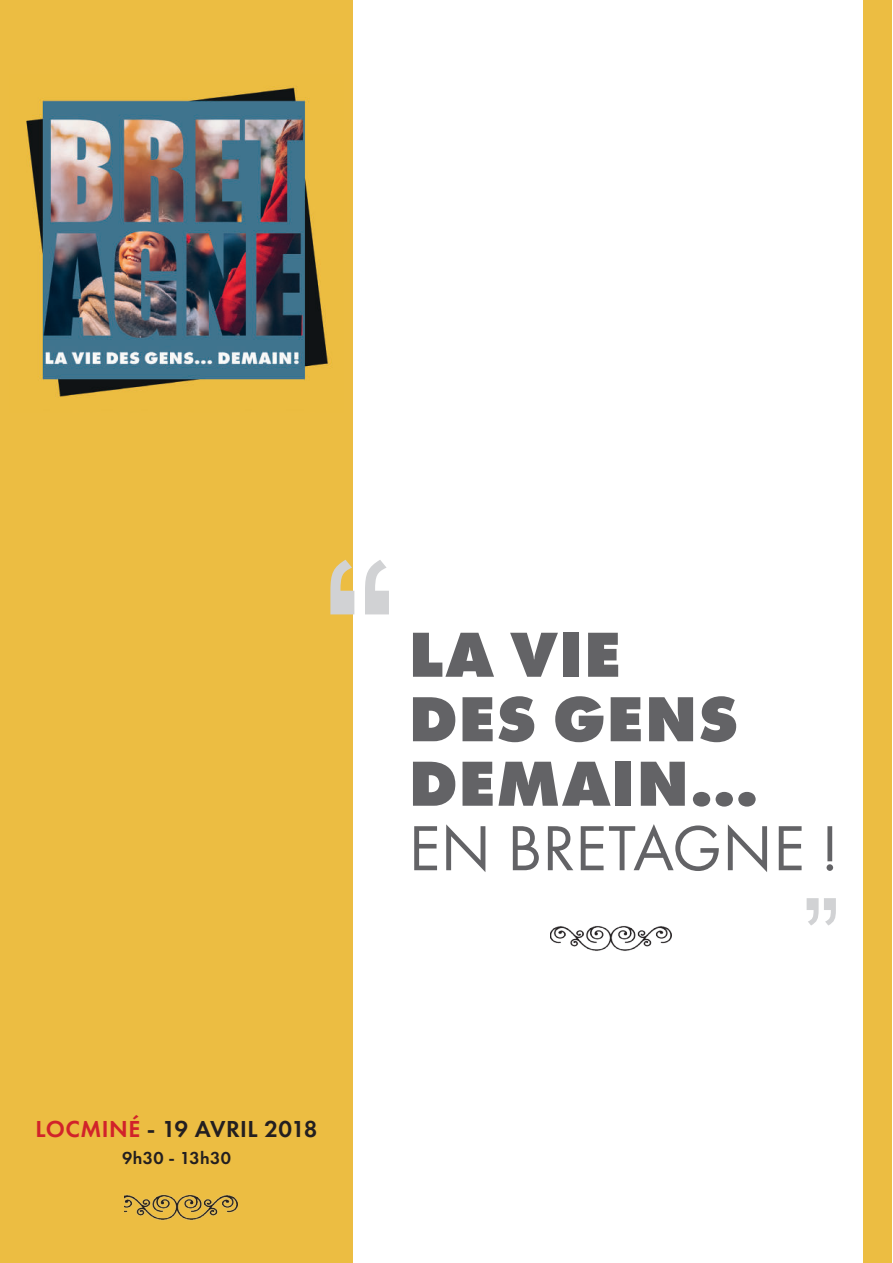
<style>
.page{position:relative;width:893px;height:1263px;background:#fff}
.page>*{position:absolute;margin:0;border:0;box-sizing:border-box;transform-origin:0 0}
.t1{font:240px "Hira Kaku Pro W3";color:#d1d2d4}
.t2{font:120px "Hira Kaku Pro W3";color:#d1d2d4}
.t3{font:800 66px/64.5px "Futura PT";letter-spacing:.01em;color:#636366}
.t4{font:66px "Futura PT";color:#636366}
.t5{font:600 24px "Futura PT";letter-spacing:.02em;color:#231f20}
.t6{font:600 18px "Futura PT";letter-spacing:.025em;color:#231f20}
.s1{color:#d1232a}
</style>
<div class="page">
<div style="left:0;top:0;width:353px;height:1263px;background:#ecbd42"></div>
<img style="left:551px;top:926px;width:121px;height:25px">
<div style="left:863px;top:0;width:29px;height:1263px;background:#ecbd42"></div>
<img style="left:124px;top:1194px;width:114px;height:27px">
<img style="left:26px;top:86px;width:306px;height:311px">
<h1 class="t1" style="left:314px;top:443px;width:94px">“</h1>
<p class="t3" style="left:409px;top:622px;width:352px">LA VIE<br>DES GENS<br>DEMAIN...</p>
<p class="t4" style="left:409px;top:809px;width:432px">EN BRETAGNE !</p>
<h2 class="t2" style="left:844px;top:984px;width:48px;rotate:-180deg">“</h2>
<p class="t5" style="left:36px;top:1115px;width:283px"><span class="s1">LOCMINÉ</span> - 19 AVRIL 2018</p>
<p class="t6" style="left:122px;top:1147px;width:110px">9h30 - 13h30</p>
</div>
